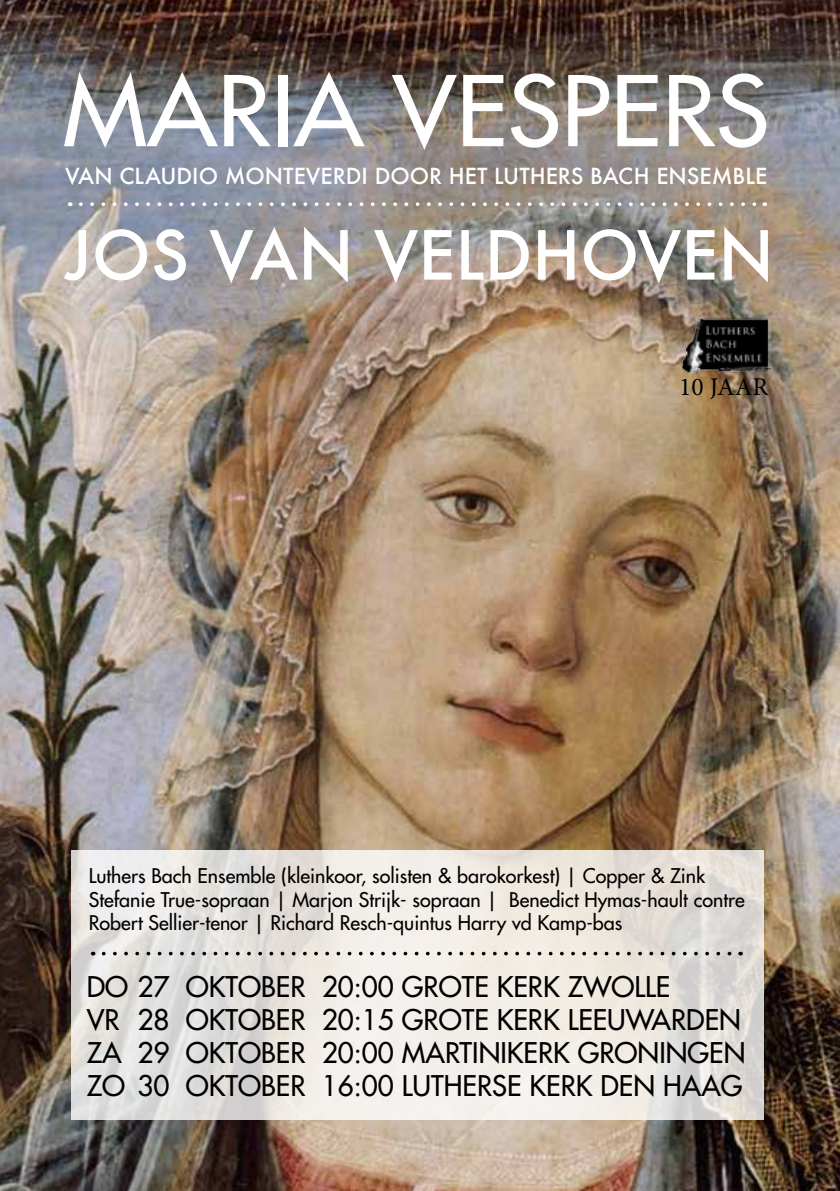
<style>
.page{position:relative;width:840px;height:1191px;background:#fff}
.page>*{position:absolute;margin:0;border:0;box-sizing:border-box;transform-origin:0 0}
.t1{font:500 94.4px "Futura Std";color:#fff;scale:1.05 1}
.t2{font:500 65.6px "Futura";color:#fff}
.t3{font:500 27.8px/33.2px "Futura Std";color:#000}
.t4{font:25.6px "Minion Pro";color:#000}
.t5{font:500 21.6px "Futura";color:#fff}
.t6{font:500 19.8px/23.6px "Futura Std";color:#000}
</style>
<div class="page">
<img style="left:0;top:0;width:839px;height:1191px">
<img style="left:680px;top:317px;width:90px;height:56px">
<svg style="left:72px;top:850px;width:691px;height:269px;fill:#eee9e2"></svg>
<svg style="left:104px;top:951px;width:636px;height:4px"></svg>
<svg style="left:81px;top:202px;width:683px;height:4px"></svg>
<h1 class="t1" style="left:63px;top:52px;width:674px">MARIA VESPERS</h1>
<p class="t5" style="left:65px;top:161px;width:703px">VAN CLAUDIO MONTEVERDI DOOR HET LUTHERS BACH ENSEMBLE</p>
<h2 class="t2" style="left:65px;top:210px;width:709px">JOS VAN VELDHOVEN</h2>
<p class="t4" style="left:679px;top:370px;width:91px">10 JAAR</p>
<p class="t6" style="left:89px;top:864px;width:657px">Luthers Bach Ensemble (kleinkoor, solisten &amp; barokorkest) | Copper &amp; Zink<br>Stefanie True-sopraan | Marjon Strijk- sopraan | Benedict Hymas-hault contre<br>Robert Sellier-tenor | Richard Resch-quintus Harry vd Kamp-bas</p>
<h3 class="t3" style="left:87px;top:969px;width:659px">DO 27 OKTOBER 20:00 GROTE KERK ZWOLLE<br>VR 28 OKTOBER 20:15 GROTE KERK LEEUWARDEN ZA 29 OKTOBER 20:00 MARTINIKERK GRONINGEN ZO 30 OKTOBER 16:00 LUTHERSE KERK DEN HAAG</h3>
</div>
